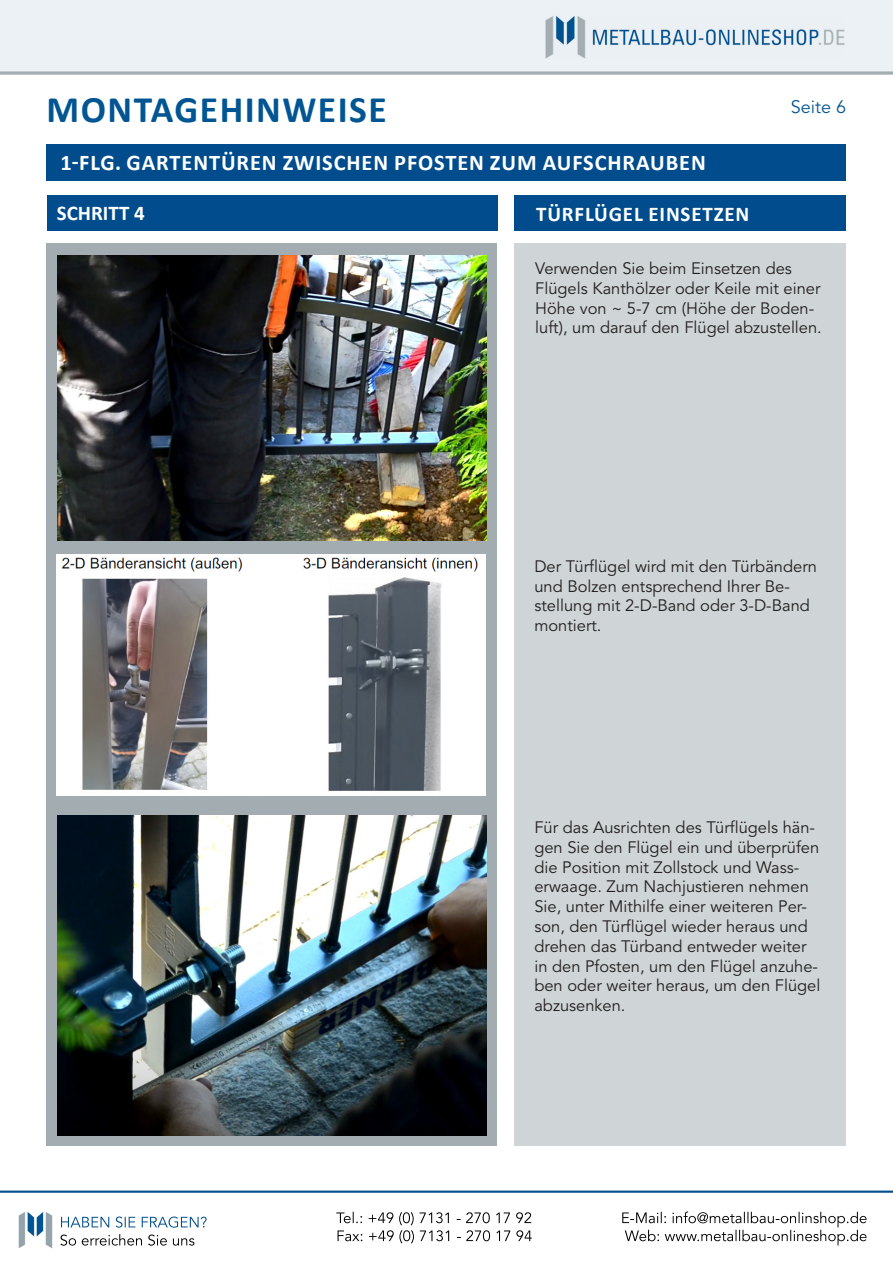
<style>
.page{position:relative;width:893px;height:1263px;background:#fff}
.page>*{position:absolute;margin:0;border:0;box-sizing:border-box;transform-origin:0 0}
.t1{font:700 37.5px "Calibri";letter-spacing:.04em;color:#015592}
.t2{font:700 22.5px "Calibri";letter-spacing:.04em;color:#fff}
.t3{font:700 21px "Calibri";letter-spacing:.04em;color:#fff}
.t4{font:700 21px "Calibri";color:#fff}
.t5{font:18px "Avenir";color:#075693}
.t6{font:16.5px/19.8px "Avenir";color:#231f20}
</style>
<div class="page">
<img style="left:0;top:0;width:893px;height:1248px">
<div style="left:46px;top:145px;width:800px;height:36px;background:#004c8d"></div>
<div style="left:46px;top:243px;width:451px;height:903px;background:#a3acb1"></div>
<div style="left:514px;top:243px;width:332px;height:903px;background:#cfd4d6"></div>
<img style="left:58px;top:256px;width:428px;height:284px">
<div style="left:47px;top:195px;width:450px;height:35px;background:#004c8d"></div>
<div style="left:514px;top:195px;width:332px;height:35px;background:#004c8d"></div>
<img style="left:57px;top:554px;width:428px;height:241px">
<img style="left:57px;top:815px;width:430px;height:320px">
<p class="t1" style="left:47px;top:83px;width:342px">MONTAGEHINWEISE</p>
<p class="t2" style="left:61px;top:147px;width:647px">1-FLG. GARTENTÜREN ZWISCHEN PFOSTEN ZUM AUFSCHRAUBEN</p>
<p class="t4" style="left:57px;top:198px;width:90px">SCHRITT 4</p>
<p class="t3" style="left:536px;top:199px;width:215px">TÜRFLÜGEL EINSETZEN</p>
<p class="t5" style="left:791px;top:94px;width:57px">Seite 6</p>
<p class="t6" style="left:535px;top:259px;width:288px">Verwenden Sie beim Einsetzen des Flügels Kanthölzer oder Keile mit einer Höhe von ~ 5-7 cm (Höhe der Boden&shy;luft), um darauf den Flügel abzustellen.</p>
<p class="t6" style="left:534px;top:557px;width:284px">Der Türflügel wird mit den Türbändern und Bolzen entsprechend Ihrer Be&shy;stellung mit 2-D-Band oder 3-D-Band montiert.</p>
<p class="t6" style="left:534px;top:818px;width:288px">Für das Ausrichten des Türflügels hän&shy;gen Sie den Flügel ein und überprüfen die Position mit Zollstock und Wass&shy;erwaage. Zum Nachjustieren nehmen Sie, unter Mithilfe einer weiteren Per&shy;son, den Türflügel wieder heraus und drehen das Türband entweder weiter in den Pfosten, um den Flügel anzuhe&shy;ben oder weiter heraus, um den Flügel abzusenken.</p>
</div>
